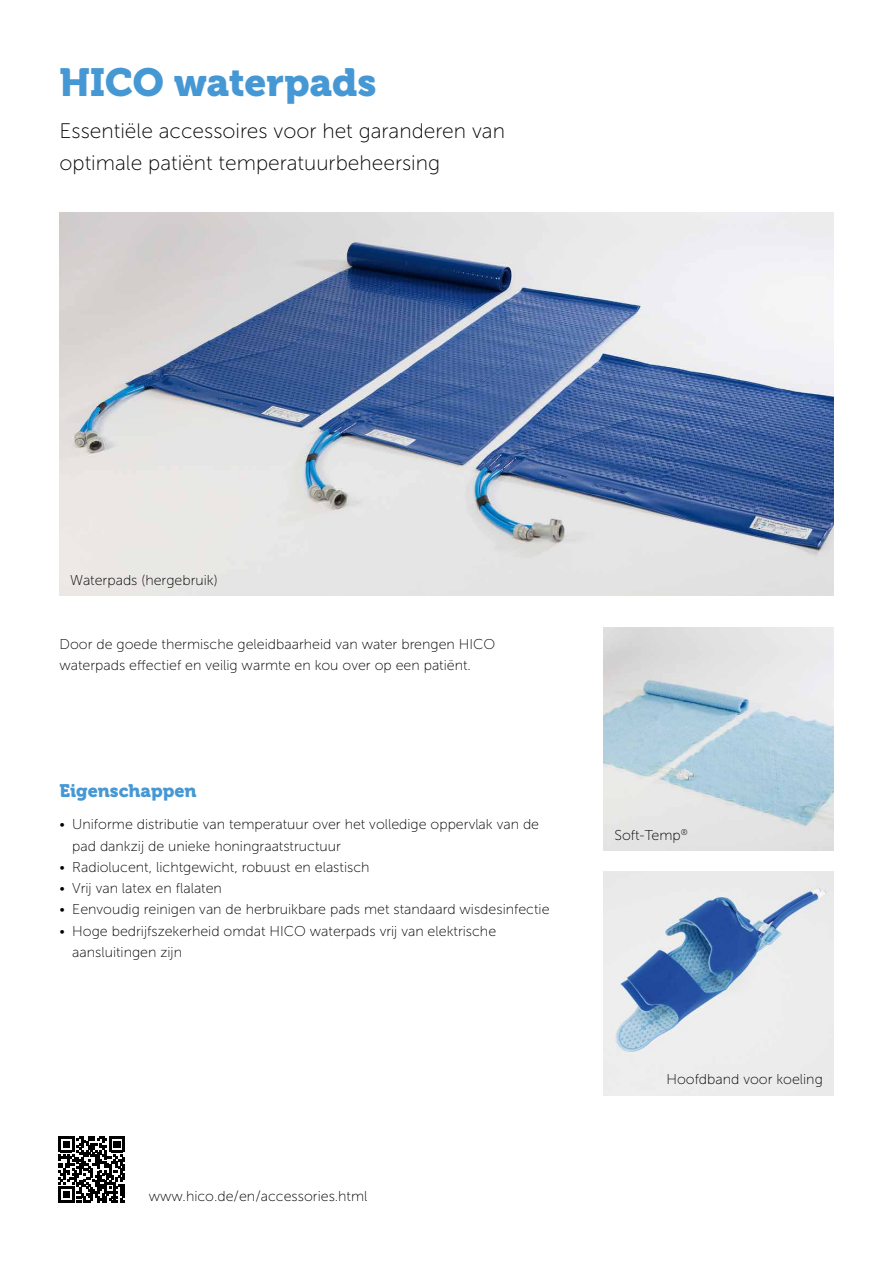
<style>
.page{position:relative;width:893px;height:1263px;background:#fff}
.page>*{position:absolute;margin:0;border:0;box-sizing:border-box;transform-origin:0 0}
.t1{font:39px "Museo 900";color:#4698d4}
.t2{font:21px/32px "Museo Sans 100";color:#000}
.t3{font:18px "Museo 900";color:#4698d4}
.t4{font:14.25px/21.3px "Museo Sans 100";color:#000}
</style>
<div class="page">
<img style="left:60px;top:213px;width:773px;height:382px">
<img style="left:604px;top:627px;width:229px;height:223px">
<img style="left:604px;top:872px;width:229px;height:223px">
<svg style="left:58px;top:1136px;width:67px;height:67px"></svg>
<h1 class="t1" style="left:60px;top:60px;width:319px">HICO waterpads</h1>
<h2 class="t2" style="left:60px;top:115px;width:447px">Essentiële accessoires voor het garanderen van optimale patiënt temperatuurbeheersing</h2>
<p class="t4" style="left:70px;top:569px;width:149px">Waterpads (hergebruik)</p>
<p class="t4" style="left:60px;top:633px;width:437px">Door de goede thermische geleidbaarheid van water brengen HICO waterpads effectief en veilig warmte en kou over op een patiënt.</p>
<p class="t3" style="left:60px;top:781px;width:139px">Eigenschappen</p>
<p class="t4" style="left:72px;top:814px;width:468px;text-indent:-13px">• Uniforme distributie van temperatuur over het volledige oppervlak van de pad dankzij de unieke honingraatstructuur</p>
<p class="t4" style="left:60px;top:856px;width:311px">• Radiolucent, lichtgewicht, robuust en elastisch</p>
<p class="t4" style="left:60px;top:878px;width:164px">• Vrij van latex en flalaten</p>
<p class="t4" style="left:60px;top:899px;width:491px">• Eenvoudig reinigen van de herbruikbare pads met standaard wisdesinfectie</p>
<p class="t4" style="left:72px;top:920px;width:425px;text-indent:-13px">• Hoge bedrijfszekerheid omdat HICO waterpads vrij van elektrische aansluitingen zijn</p>
<p class="t4" style="left:149px;top:1186px;width:220px">www.hico.de/en/accessories.html</p>
<p class="t4" style="left:614px;top:824px;width:75px">Soft-Temp<sup>®</sup></p>
<p class="t4" style="left:666px;top:1069px;width:158px">Hoofdband voor koeling</p>
</div>
